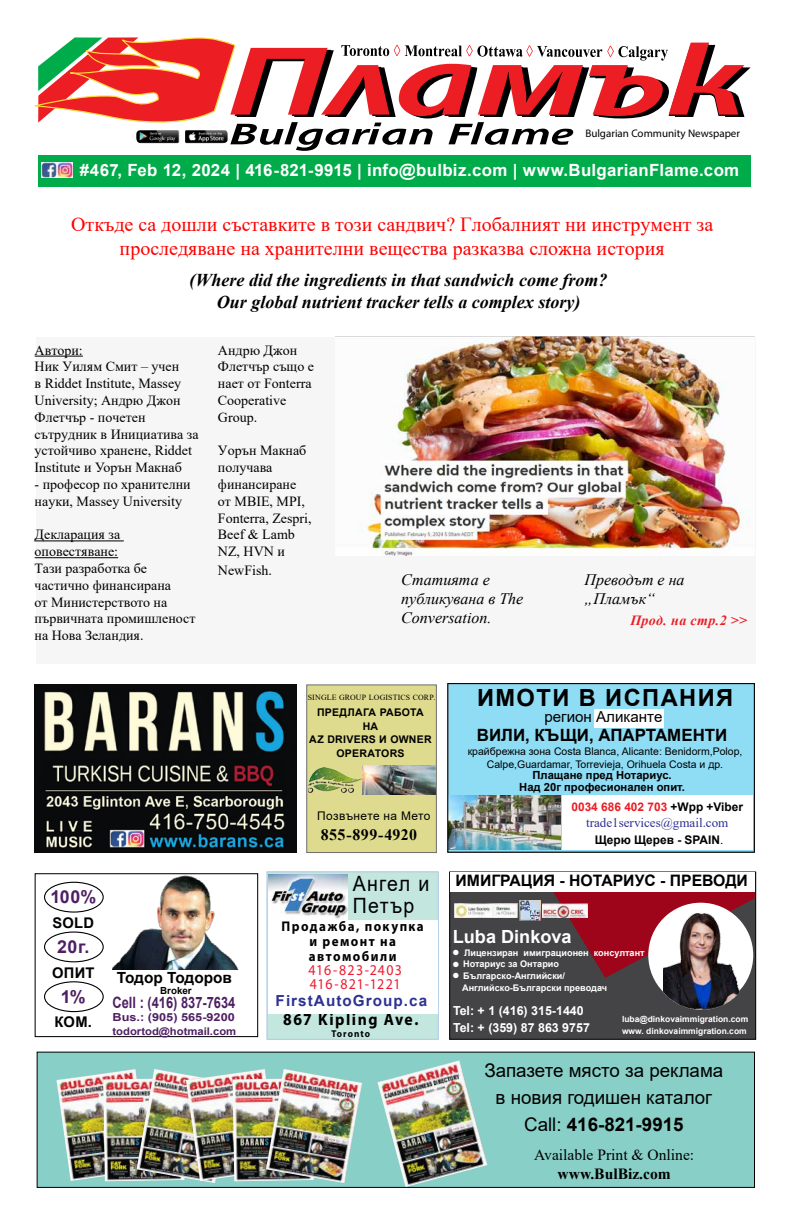
<style>
.page{position:relative;width:792px;height:1224px;background:#fff}
.page>*{position:absolute;margin:0;border:0;box-sizing:border-box;transform-origin:0 0}
.t1{font:700 23.7px "Arial";letter-spacing:.06em;color:#000}
.t2{font:21.1px/21.8px "Arial";letter-spacing:.07em;color:#000;scale:.93 1}
.t3{font:20px/24px "Times New Roman";color:#f00;text-align:center}
.t4{font:18.8px/26.8px "Arial";color:#000;text-align:center}
.t5{font:700 18.1px "Arial";color:#fff}
.t6{font:italic 700 18px/21.6px "Times New Roman";color:#000;text-align:center}
.t7{font:700 17.8px "Arial";letter-spacing:.025em;color:#4e2063}
.t8{font:700 16.9px "Arial";color:#000}
.t9{font:700 16.9px "Myriad Pro";letter-spacing:.095em;color:#000;scale:.93 1}
.t10{font:700 16.8px "Arial";letter-spacing:.02em;color:#fff}
.t11{font:italic 16px/19.2px "Times New Roman";color:#000}
.t12{font:700 15.9px "Times New Roman";letter-spacing:.02em;color:#000}
.t13{font:700 15.8px "Arial";color:#000}
.t14{font:15.6px "Times New Roman";color:#000}
.t15{font:700 15.6px "Arial";color:#4e2063;scale:.82 1}
.t16{font:700 15.6px "Times New Roman";color:#000}
.t17{font:700 15.4px "Arial";color:#000}
.t18{font:700 15.2px "Arial";letter-spacing:.07em;color:#2d3293}
.t19{font:15.1px "Arial";color:#000}
.t20{font:15px/14px "Myriad Pro";letter-spacing:.065em;color:#ed1b30;scale:.93 1}
.t21{font:700 14.7px "Arial";letter-spacing:.015em;color:#000}
.t22{font:700 14.1px/15.2px "Myriad Pro";letter-spacing:.11em;color:#000;text-align:center;scale:.93 1}
.t23{font:14px/16.8px "Times New Roman";color:#000}
.t24{font:italic 700 14px "Times New Roman";letter-spacing:.025em;color:#ed1d24}
.t25{font:13.1px "Times New Roman";color:#2e3092}
.t26{font:700 12.4px/17.2px "Arial";color:#fff}
.t27{font:700 11.9px "Arial";color:#ed1d24}
.t28{font:700 11.9px "Arial";color:#000}
.t29{font:11.9px "Arial";letter-spacing:.025em;color:#000}
.t30{font:700 11.2px/12.4px "Arial";color:#000;text-align:center}
.t31{font:700 11.1px "Arial";color:#4e2063;scale:1.15 1}
.t32{font:11px "Myriad Pro";color:#000}
.t33{font:10.5px/13px "Arial";color:#000;text-align:center}
.t34{font:700 10.5px/13.8px "Arial";letter-spacing:.025em;color:#000;text-align:center}
.t35{font:700 10.5px "Arial";color:#4e2063;scale:1.07 1}
.t36{font:700 9.9px "Myriad Pro";letter-spacing:.11em;color:#000;scale:.93 1}
.t37{font:700 9.8px "Arial";color:#000}
.t38{font:700 9.1px/11.7px "Arial";color:#fff}
.t39{font:700 8.5px/11.7px "Arial";color:#fff}
.t40{font:7.9px "Times New Roman";letter-spacing:.02em;color:#000}
.s1{color:#000}
.s2{font-weight:400}
.s3{font-size:12.5px}
.s4{font-weight:700}
</style>
<div class="page">
<svg style="left:34px;top:37px;width:717px;height:114px"></svg>
<div style="left:38px;top:155px;width:713px;height:31px;background:#00ab4a"></div>
<img style="left:41px;top:162px;width:31px;height:16px">
<svg style="left:266px;top:871px;width:173px;height:169px;background:#c5e6e0"></svg>
<div style="left:268px;top:921px;width:169px;height:70px;background:#fff"></div>
<img style="left:268px;top:874px;width:80px;height:46px">
<div style="left:268px;top:991px;width:169px;height:22px;background:#fff"></div>
<div style="left:35px;top:873px;width:223px;height:164px;border:1px solid #000"></div>
<img style="left:113px;top:873px;width:128px;height:96px">
<div style="left:44px;top:882px;width:60px;height:31px;border:1px solid #000;border-radius:50%"></div>
<div style="left:44px;top:931px;width:60px;height:31px;border:1px solid #000;border-radius:50%"></div>
<div style="left:44px;top:981px;width:60px;height:31px;border:1px solid #000;border-radius:50%"></div>
<div style="left:449px;top:871px;width:307px;height:169px;background:#444446;border:1px solid #000"></div>
<svg style="left:550px;top:892px;width:205px;height:86px"></svg>
<div style="left:648px;top:903px;width:105px;height:105px;background:#fff;border-radius:50%"></div>
<img style="left:663px;top:906px;width:83px;height:104px">
<div style="left:450px;top:873px;width:305px;height:19px;background:#fff"></div>
<img style="left:455px;top:904px;width:62px;height:13px">
<img style="left:542px;top:904px;width:46px;height:13px">
<img style="left:520px;top:900px;width:20px;height:20px">
<img style="left:35px;top:685px;width:262px;height:168px">
<div style="left:448px;top:684px;width:306px;height:168px;background:#8fdcf5"></div>
<div style="left:594px;top:709px;width:70px;height:18px;background:#fff"></div>
<div style="left:562px;top:795px;width:190px;height:55px;background:#fff"></div>
<img style="left:449px;top:795px;width:112px;height:55px">
<div style="left:447px;top:683px;width:308px;height:170px;border:1px solid #000"></div>
<div style="left:306px;top:684px;width:131px;height:169px;background:#dfdb8e"></div>
<img style="left:309px;top:768px;width:53px;height:24px">
<img style="left:363px;top:765px;width:73px;height:30px">
<div style="left:37px;top:1052px;width:718px;height:135px;background:#88d0c7"></div>
<div style="left:37px;top:1052px;width:718px;height:136px;border:1px solid #000"></div>
<img style="left:56px;top:1069px;width:81px;height:112px">
<img style="left:103px;top:1078px;width:34px;height:103px">
<img style="left:137px;top:1069px;width:79px;height:114px">
<img style="left:186px;top:1069px;width:80px;height:112px">
<img style="left:233px;top:1078px;width:33px;height:103px">
<img style="left:266px;top:1069px;width:96px;height:114px">
<img style="left:377px;top:1060px;width:111px;height:127px">
<hr style="left:36px;top:664px;width:719px;height:1px;background:#000">
<div style="left:36px;top:337px;width:720px;height:327px;background:#f6f6f6"></div>
<hr style="left:35px;top:356px;width:48px;height:1px;background:#000">
<hr style="left:35px;top:541px;width:89px;height:1px;background:#000">
<hr style="left:35px;top:557px;width:83px;height:1px;background:#000">
<img style="left:367px;top:337px;width:374px;height:219px">
<p class="t32" style="left:585px;top:127px;width:156px">Bulgarian Community Newspaper</p>
<p class="t10" style="left:80px;top:159px;width:661px">#467, Feb 12, 2024 | 416-821-9915 | info@bulbiz.com | www.BulgarianFlame.com</p>
<h3 class="t3" style="left:71px;top:212px;width:644px">Откъде са дошли съставките в този сандвич? Глобалният ни инструмент за проследяване на хранителни вещества разказва сложна история</h3>
<p class="t6" style="left:190px;top:269px;width:420px">(Where did the ingredients in that sandwich come from?<br>Our global nutrient tracker tells a complex story)</p>
<p class="t23" style="left:35px;top:341px;width:166px">Автори:<br>Ник Уилям Смит – учен<br>в Riddet Institute, Massey<br>University; Андрю Джон<br>Флетчър - почетен сътрудник в Инициатива за устойчиво хранене, Riddet<br>Institute и Уорън Макнаб</p>
<p class="t23" style="left:35px;top:475px;width:158px">- професор по хранителни науки, Massey University</p>
<p class="t23" style="left:35px;top:526px;width:162px">Декларация за оповестяване:<br>Тази разработка бе частично финансирана<br>от Министерството на първичната промишленост на Нова Зеландия.</p>
<p class="t23" style="left:218px;top:341px;width:98px">Андрю Джон<br>Флетчър също е нает от Fonterra<br>Cooperative<br>Group.</p>
<p class="t23" style="left:218px;top:442px;width:95px">Уорън Макнаб получава финансиране от MBIE, MPI,<br>Fonterra, Zespri,<br>Beef &amp; Lamb<br>NZ, HVN и</p>
<p class="t23" style="left:218px;top:562px;width:56px">NewFish.</p>
<p class="t11" style="left:401px;top:570px;width:124px">Статията е публикувана в The<br>Conversation.</p>
<p class="t11" style="left:585px;top:570px;width:101px">Преводът е на „Пламък“</p>
<p class="t24" style="left:631px;top:611px;width:118px">Прод. на стр.2 &gt;&gt;</p>
<p class="t40" style="left:308px;top:692px;width:129px">SINGLE GROUP LOGISTICS CORP.</p>
<p class="t34" style="left:309px;top:705px;width:124px">ПРЕДЛАГА РАБОТА<br>НА<br>AZ DRIVERS И OWNER<br>OPERATORS</p>
<p class="t29" style="left:317px;top:807px;width:115px">Позвънете на Мето</p>
<p class="t12" style="left:321px;top:823px;width:98px">855-899-4920</p>
<h1 class="t1" style="left:477px;top:681px;width:258px">ИМОТИ В ИСПАНИЯ</h1>
<p class="t19" style="left:544px;top:707px;width:119px">регион Аликанте</p>
<p class="t8" style="left:477px;top:723px;width:252px">ВИЛИ, КЪЩИ, АПАРТАМЕНТИ</p>
<p class="t30" style="left:519px;top:769px;width:167px">Плащане пред Нотариус.<br>Над 20г професионален опит.</p>
<p class="t33" style="left:468px;top:744px;width:276px">крайбрежна зона Costa Blanca, Alicante: Benidorm,Polop,<br>Calpe,Guardamar, Torrevieja, Orihuela Costa и др.</p>
<p class="t27" style="left:571px;top:798px;width:173px">0034 686 402 703 <span class="s1">+Wpp +Viber</span></p>
<p class="t25" style="left:586px;top:814px;width:144px">trade1services@gmail.com</p>
<p class="t28" style="left:595px;top:832px;width:130px">Щерю Щерев - SPAIN<span class="s2">.</span></p>
<p class="t7" style="left:50px;top:885px;width:47px">100%</p>
<p class="t21" style="left:53px;top:913px;width:43px">SOLD</p>
<p class="t7" style="left:57px;top:934px;width:34px">20г.</p>
<p class="t21" style="left:52px;top:962px;width:44px">ОПИТ</p>
<p class="t7" style="left:61px;top:984px;width:27px">1%</p>
<p class="t21" style="left:55px;top:1012px;width:39px">КОМ.</p>
<p class="t17" style="left:117px;top:967px;width:117px">Тодор Тодоров</p>
<p class="t37" style="left:160px;top:984px;width:33px">Broker</p>
<p class="t15" style="left:113px;top:992px;width:151px">Cell : (416) 837-7634</p>
<p class="t31" style="left:113px;top:1009px;width:108px">Bus.: (905) 565-9200</p>
<p class="t35" style="left:113px;top:1024px;width:117px">todortod@hotmail.com</p>
<h2 class="t2" style="left:353px;top:872px;width:84px">Ангел и<br>Петър</h2>
<p class="t22" style="left:282px;top:918px;width:155px">Продажба, покупка и ремонт на автомобили</p>
<p class="t20" style="left:309px;top:963px;width:102px">416-823-2403<br>416-821-1221</p>
<p class="t18" style="left:276px;top:990px;width:153px">FirstAutoGroup.ca</p>
<p class="t9" style="left:283px;top:1008px;width:147px">867 Kipling Ave.</p>
<p class="t36" style="left:332px;top:1027px;width:43px">Toronto</p>
<p class="t13" style="left:456px;top:870px;width:294px">ИМИГРАЦИЯ - НОТАРИУС - ПРЕВОДИ</p>
<p class="t5" style="left:453px;top:924px;width:120px">Luba Dinkova</p>
<p class="t38" style="left:452px;top:947px;width:194px"><span class="s3">●</span> Лицензиран имиграционен консултант</p>
<p class="t38" style="left:452px;top:958px;width:109px"><span class="s3">●</span> Нотариус за Онтарио</p>
<p class="t38" style="left:462px;top:970px;width:146px;text-indent:-10px"><span class="s3">●</span> Българско-Английски/<br>Английско-Български преводач</p>
<p class="t26" style="left:453px;top:1002px;width:138px">Tel: + 1 (416) 315-1440<br>Tel: + (359) 87 863 9757</p>
<p class="t39" style="left:622px;top:1014px;width:128px">luba@dinkovaimmigration.com www. dinkovaimmigration.com</p>
<h3 class="t4" style="left:484px;top:1057px;width:240px">Запазете място за реклама в новия годишен каталог<br>Call: <span class="s4">416-821-9915</span></h3>
<p class="t14" style="left:534px;top:1144px;width:162px">Available Print &amp; Online:</p>
<p class="t16" style="left:558px;top:1163px;width:115px">www.BulBiz.com</p>
</div>
